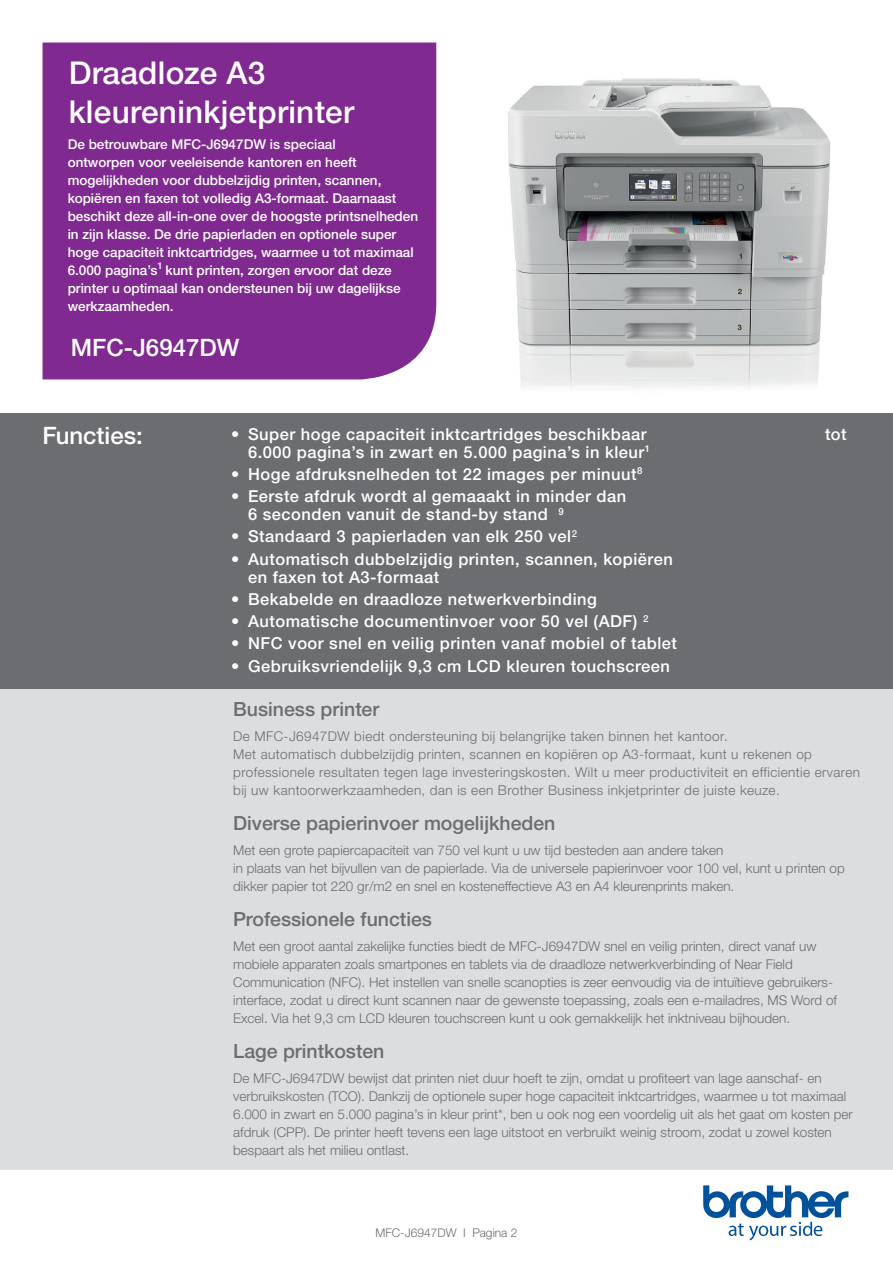
<style>
.page{position:relative;width:893px;height:1263px;background:#fff}
.page>*{position:absolute;margin:0;border:0;box-sizing:border-box;transform-origin:0 0}
.t1{font:500 31.5px "Helvetica Neue LTW1 G";letter-spacing:.01em;color:#fff}
.t2{font:500 24px "Helvetica Neue LTW1 G";color:#fff}
.t3{font:500 19.5px "Helvetica Neue LTW1 G";color:#6c6d70}
.t4{font:500 16.5px/18px "Helvetica Neue LTW1 G";letter-spacing:.03em;color:#fff}
.t5{font:300 13.5px/18px "Helvetica Neue LTW1 G";color:#6c6d70}
.t6{font:500 13.5px/18px "Helvetica Neue LTW1 G";color:#fff}
.t7{font:300 13.5px/18px "Helvetica Neue LTW1 G";letter-spacing:.03em;color:#6c6d70}
.t8{font:300 12px "Helvetica Neue LTW1 G";color:#6c6d70}
</style>
<div class="page">
<div style="left:43px;top:43px;width:393px;height:336px;background:#802990"></div>
<svg style="left:703px;top:1185px;width:145px;height:55px"></svg>
<img style="left:508px;top:78px;width:323px;height:312px">
<div style="left:0;top:413px;width:893px;height:756px;background:#dcdddf"></div>
<div style="left:0;top:413px;width:893px;height:276px;background:#6c6d70"></div>
<p class="t1" style="left:69px;top:54px;width:198px">Draadloze A3</p>
<p class="t1" style="left:69px;top:93px;width:287px">kleureninkjetprinter</p>
<p class="t6" style="left:68px;top:135px;width:352px">De betrouwbare MFC-J6947DW is speciaal<br>ontworpen voor veeleisende kantoren en heeft mogelijkheden voor dubbelzijdig printen, scannen, kopiëren en faxen tot volledig A3-formaat. Daarnaast beschikt deze all-in-one over de hoogste printsnelheden in zijn klasse. De drie papierladen en optionele super hoge capaciteit inktcartridges, waarmee u tot maximaal 6.000 pagina’s<sup>1</sup> kunt printen, zorgen ervoor dat deze printer u optimaal kan ondersteunen bij uw dagelijkse werkzaamheden.</p>
<p class="t2" style="left:71px;top:333px;width:170px">MFC-J6947DW</p>
<p class="t2" style="left:43px;top:421px;width:102px">Functies:</p>
<p class="t4" style="left:231px;top:425px;width:417px">• Super hoge capaciteit inktcartridges beschikbaar</p>
<p class="t4" style="left:825px;top:425px;width:23px">tot</p>
<p class="t4" style="left:248px;top:443px;width:404px">6.000 pagina’s in zwart en 5.000 pagina’s in kleur<sup>1</sup></p>
<p class="t4" style="left:231px;top:465px;width:413px">• Hoge afdruksnelheden tot 22 images per minuut<sup>8</sup></p>
<p class="t4" style="left:248px;top:487px;width:380px;text-indent:-17px">• Eerste afdruk wordt al gemaaakt in minder dan<br>6 seconden vanuit de stand-by stand <sup>9</sup></p>
<p class="t4" style="left:231px;top:527px;width:347px">• Standaard 3 papierladen van elk 250 vel<sup>2</sup></p>
<p class="t4" style="left:248px;top:550px;width:426px;text-indent:-17px">• Automatisch dubbelzijdig printen, scannen, kopiëren en faxen tot A3-formaat</p>
<p class="t4" style="left:231px;top:590px;width:367px">• Bekabelde en draadloze netwerkverbinding</p>
<p class="t4" style="left:231px;top:612px;width:419px">• Automatische documentinvoer voor 50 vel (ADF) <sup>2</sup></p>
<p class="t4" style="left:231px;top:634px;width:447px">• NFC voor snel en veilig printen vanaf mobiel of tablet</p>
<p class="t4" style="left:231px;top:657px;width:440px">• Gebruiksvriendelijk 9,3 cm LCD kleuren touchscreen</p>
<p class="t3" style="left:233px;top:697px;width:148px">Business printer</p>
<p class="t7" style="left:233px;top:727px;width:496px">De MFC-J6947DW biedt ondersteuning bij belangrijke taken binnen het kantoor.</p>
<p class="t7" style="left:233px;top:745px;width:580px">Met automatisch dubbelzijdig printen, scannen en kopiëren op A3-formaat, kunt u rekenen op</p>
<p class="t7" style="left:233px;top:763px;width:628px">professionele resultaten tegen lage investeringskosten. Wilt u meer productiviteit en efficientie ervaren bij uw kantoorwerkzaamheden, dan is een Brother Business inkjetprinter de juiste keuze.</p>
<p class="t3" style="left:233px;top:811px;width:324px">Diverse papierinvoer mogelijkheden</p>
<p class="t5" style="left:233px;top:841px;width:492px">Met een grote papiercapaciteit van 750 vel kunt u uw tijd besteden aan andere taken</p>
<p class="t5" style="left:233px;top:859px;width:613px">in plaats van het bijvullen van de papierlade. Via de universele papierinvoer voor 100 vel, kunt u printen op dikker papier tot 220 gr/m2 en snel en kosteneffectieve A3 en A4 kleurenprints maken.</p>
<p class="t3" style="left:233px;top:907px;width:200px">Professionele functies</p>
<p class="t5" style="left:233px;top:937px;width:585px">Met een groot aantal zakelijke functies biedt de MFC-J6947DW snel en veilig printen, direct vanaf uw mobiele apparaten zoals smartpones en tablets via de draadloze netwerkverbinding of Near Field</p>
<p class="t5" style="left:233px;top:973px;width:601px">Communication (NFC). Het instellen van snelle scanopties is zeer eenvoudig via de intuïtieve gebruikers-</p>
<p class="t5" style="left:233px;top:991px;width:605px">interface, zodat u direct kunt scannen naar de gewenste toepassing, zoals een e-mailadres, MS Word of</p>
<p class="t5" style="left:233px;top:1009px;width:558px">Excel. Via het 9,3 cm LCD kleuren touchscreen kunt u ook gemakkelijk het inktniveau bijhouden.</p>
<p class="t3" style="left:233px;top:1039px;width:153px">Lage printkosten</p>
<p class="t5" style="left:233px;top:1069px;width:621px">De MFC-J6947DW bewijst dat printen niet duur hoeft te zijn, omdat u profiteert van lage aanschaf- en verbruikskosten (TCO). Dankzij de optionele super hoge capaciteit inktcartridges, waarmee u tot maximaal<br>6.000 in zwart en 5.000 pagina’s in kleur print*, ben u ook nog een voordelig uit als het gaat om kosten per</p>
<p class="t5" style="left:233px;top:1123px;width:600px">afdruk (CPP). De printer heeft tevens een lage uitstoot en verbruikt weinig stroom, zodat u zowel kosten</p>
<p class="t5" style="left:233px;top:1141px;width:178px">bespaart als het milieu ontlast.</p>
<p class="t8" style="left:375px;top:1226px;width:144px">MFC-J6947DW I Pagina 2</p>
</div>
